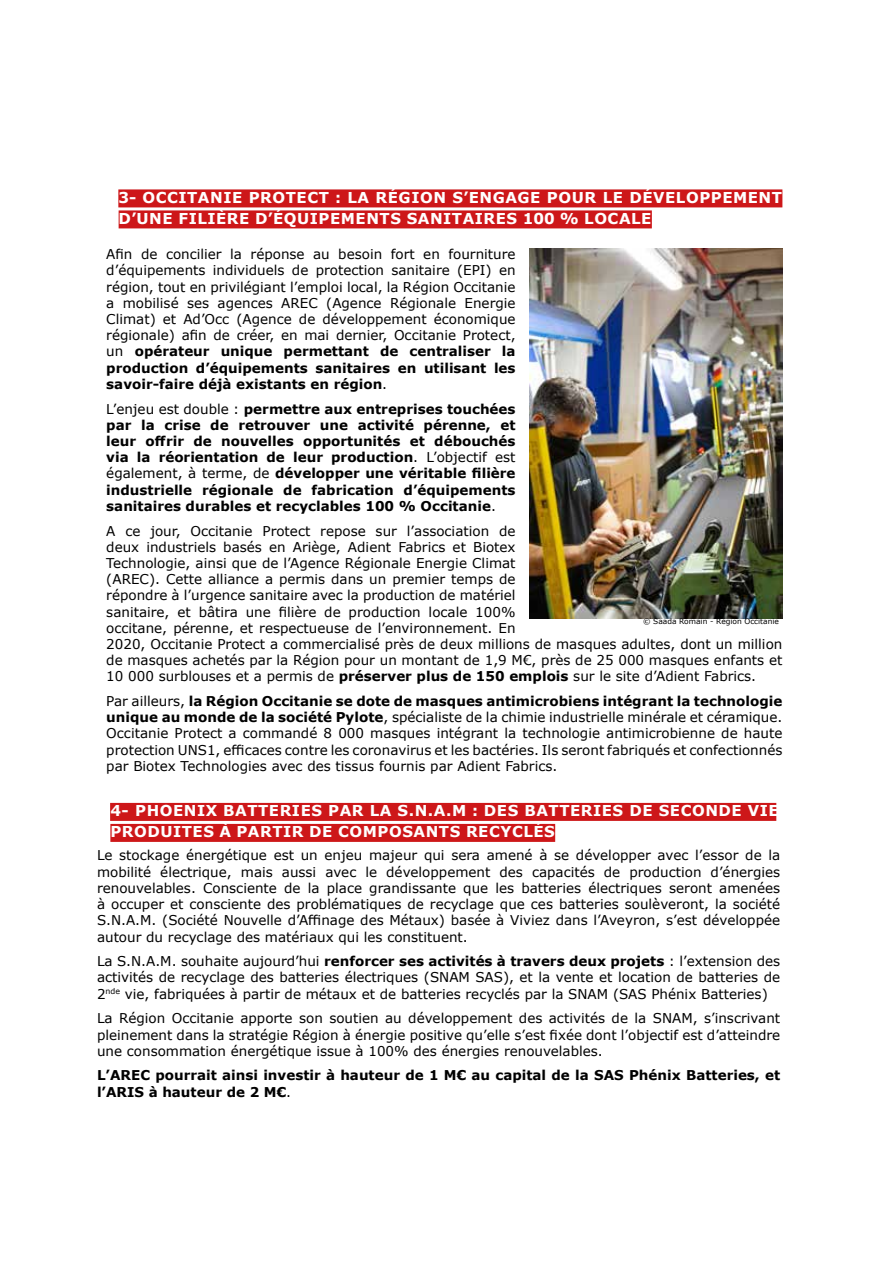
<style>
.page{position:relative;width:893px;height:1263px;background:#fff}
.page>*{position:absolute;margin:0;border:0;box-sizing:border-box;transform-origin:0 0}
.t1{font:700 15px/21px "Verdana";letter-spacing:.035em;color:#fff}
.t2{font:13.5px/16.2px "Verdana";color:#000;text-align:justify}
.t3{font:700 13.5px/16.2px "Verdana";color:#000;text-align:justify}
.t4{font:7.5px "Verdana";color:#000}
.s1{font-weight:700}
.s2{font-weight:400}
</style>
<div class="page">
<div style="left:118px;top:189px;width:664px;height:18px;background:#cd1719"></div>
<div style="left:119px;top:210px;width:533px;height:18px;background:#cd1719"></div>
<img style="left:529px;top:249px;width:253px;height:370px">
<div style="left:110px;top:803px;width:666px;height:18px;background:#cd1719"></div>
<div style="left:110px;top:824px;width:445px;height:18px;background:#cd1719"></div>
<p class="t1" style="left:118px;top:187px;width:665px">3- OCCITANIE PROTECT : LA RÉGION S’ENGAGE POUR LE DÉVELOPPEMENT<br>D’UNE FILIÈRE D’ÉQUIPEMENTS SANITAIRES 100 % LOCALE</p>
<p class="t2" style="left:106px;top:246px;width:411px">Afin de concilier la réponse au besoin fort en fourniture d’équipements individuels de protection sanitaire (EPI) en région, tout en privilégiant l’emploi local, la Région Occitanie a mobilisé ses agences AREC (Agence Régionale Energie Climat) et Ad’Occ (Agence de développement économique régionale) afin de créer, en mai dernier, Occitanie Protect, un <span class="s1">opérateur unique permettant de centraliser la production d’équipements sanitaires en utilisant les savoir-faire déjà existants en région</span>.</p>
<p class="t3" style="left:106px;top:400px;width:411px"><span class="s2">L’enjeu est double :</span> permettre aux entreprises touchées par la crise de retrouver une activité pérenne, et leur offrir de nouvelles opportunités et débouchés via la réorientation de leur production<span class="s2">. L’objectif est également, à terme, de</span> développer une véritable filière industrielle régionale de fabrication d’équipements sanitaires durables et recyclables 100 % Occitanie<span class="s2">.</span></p>
<p class="t2" style="left:106px;top:522px;width:678px;text-align:left">A ce jour, Occitanie Protect repose sur l’association de<br>deux industriels basés en Ariège, Adient Fabrics et Biotex<br>Technologie, ainsi que de l’Agence Régionale Energie Climat<br>(AREC). Cette alliance a permis dans un premier temps de<br>répondre à l’urgence sanitaire avec la production de matériel<br>sanitaire, et bâtira une filière de production locale 100%<br>occitane, pérenne, et respectueuse de l’environnement. En<br>2020, Occitanie Protect a commercialisé près de deux millions de masques adultes, dont un million de masques achetés par la Région pour un montant de 1,9 M€, près de 25 000 masques enfants et 10 000 surblouses et a permis de <span class="s1">préserver plus de 150 emplois</span> sur le site d’Adient Fabrics.</p>
<p class="t2" style="left:106px;top:693px;width:678px">Par ailleurs, <span class="s1">la Région Occitanie se dote de masques antimicrobiens intégrant la technologie unique au monde de la société Pylote</span>, spécialiste de la chimie industrielle minérale et céramique.<br>Occitanie Protect a commandé 8 000 masques intégrant la technologie antimicrobienne de haute protection UNS1, efficaces contre les coronavirus et les bactéries. Ils seront fabriqués et confectionnés par Biotex Technologies avec des tissus fournis par Adient Fabrics.</p>
<p class="t4" style="left:643px;top:617px;width:137px">© Saada Romain - Région Occitanie</p>
<p class="t1" style="left:110px;top:800px;width:670px">4- PHOENIX BATTERIES PAR LA S.N.A.M : DES BATTERIES DE SECONDE VIE<br>PRODUITES À PARTIR DE COMPOSANTS RECYCLÉS</p>
<p class="t2" style="left:97px;top:847px;width:685px">Le stockage énergétique est un enjeu majeur qui sera amené à se développer avec l’essor de la mobilité électrique, mais aussi avec le développement des capacités de production d’énergies renouvelables. Consciente de la place grandissante que les batteries électriques seront amenées à occuper et consciente des problématiques de recyclage que ces batteries soulèveront, la société S.N.A.M. (Société Nouvelle d’Affinage des Métaux) basée à Viviez dans l’Aveyron, s’est développée autour du recyclage des matériaux qui les constituent.</p>
<p class="t2" style="left:97px;top:953px;width:685px">La S.N.A.M. souhaite aujourd’hui <span class="s1">renforcer ses activités à travers deux projets</span> : l’extension des activités de recyclage des batteries électriques (SNAM SAS), et la vente et location de batteries de 2<sup>nde</sup> vie, fabriquées à partir de métaux et de batteries recyclés par la SNAM (SAS Phénix Batteries)</p>
<p class="t2" style="left:97px;top:1010px;width:685px">La Région Occitanie apporte son soutien au développement des activités de la SNAM, s’inscrivant pleinement dans la stratégie Région à énergie positive qu’elle s’est fixée dont l’objectif est d’atteindre une consommation énergétique issue à 100% des énergies renouvelables.</p>
<p class="t3" style="left:97px;top:1067px;width:685px">L’AREC pourrait ainsi investir à hauteur de 1 M€ au capital de la SAS Phénix Batteries, et l’ARIS à hauteur de 2 M€<span class="s2">.</span></p>
</div>
